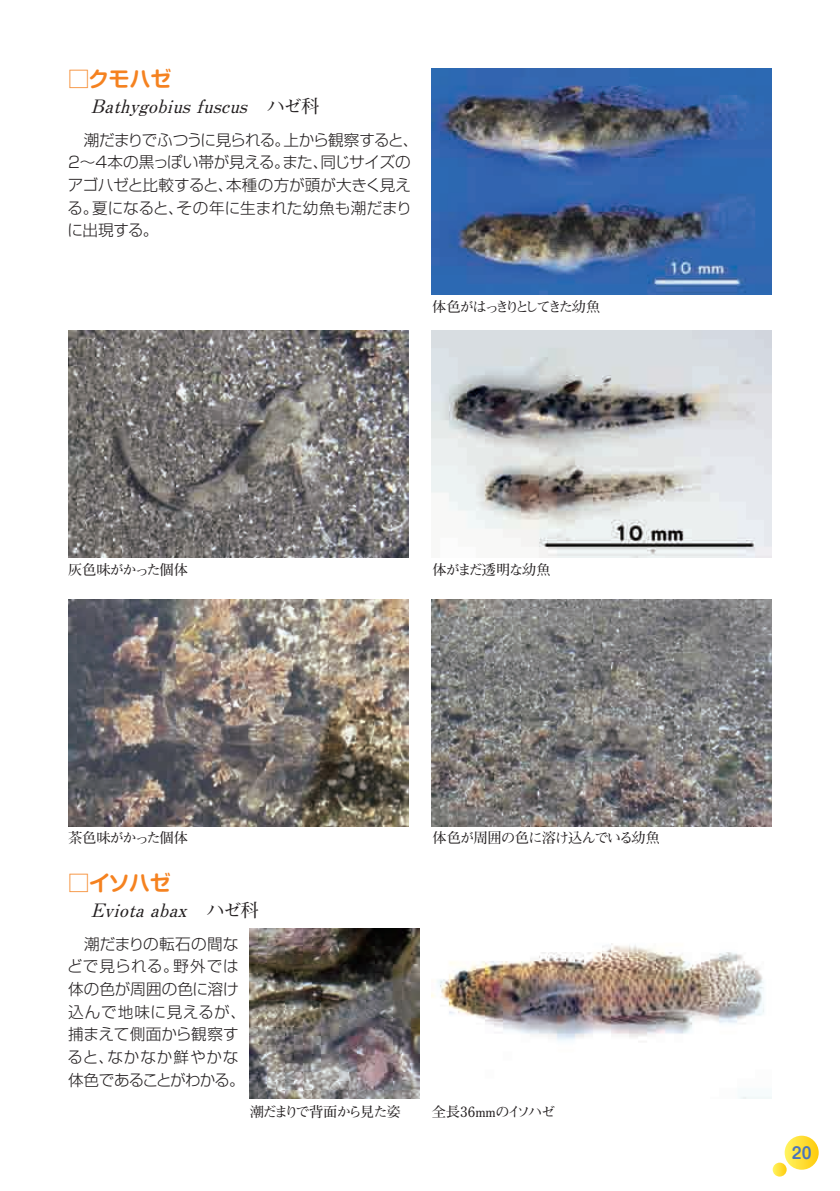
<style>
.page{position:relative;width:840px;height:1191px;background:#fff}
.page>*{position:absolute;margin:0;border:0;box-sizing:border-box;transform-origin:0 0}
.t1{font:700 21.2px "Shin M Go Pro De";letter-spacing:-.035em;color:#f58220}
.t2{font:italic 700 18.4px "Futo Min A101 Pr 5";color:#231f20}
.t3{font:300 15.6px/22.6px "Shin Go Pr 5";letter-spacing:-.01em;color:#231f20}
.t4{font:700 15.6px "Shin M Go Pro De";color:#4b75ba}
.t5{font:700 14.2px "Futo Min A101 Pr 5";letter-spacing:-.075em;color:#231f20}
.t6{font:700 14.2px "Futo Min A101 Pr 5";letter-spacing:-.055em;color:#231f20}
.t7{font:700 14.2px "Futo Min A101 Pr 5";letter-spacing:-.16em;color:#231f20}
.t8{font:700 14.2px "Futo Min A101 Pr 5";letter-spacing:-.02em;color:#231f20}
.s1{font-style:normal}
</style>
<div class="page">
<svg style="left:784px;top:1135px;width:34px;height:34px"></svg>
<svg style="left:772px;top:1162px;width:14px;height:14px"></svg>
<img style="left:431px;top:330px;width:340px;height:227px">
<img style="left:68px;top:330px;width:340px;height:227px">
<img style="left:431px;top:600px;width:340px;height:226px">
<img style="left:68px;top:600px;width:340px;height:226px">
<img style="left:431px;top:68px;width:340px;height:227px">
<img style="left:431px;top:943px;width:340px;height:155px">
<img style="left:249px;top:928px;width:170px;height:170px">
<h1 class="t1" style="left:68px;top:61px;width:105px">□クモハゼ</h1>
<p class="t2" style="left:91px;top:91px;width:230px">Bathygobiusfuscus<span class="s1">　ハゼ科</span></p>
<p class="t3" style="left:67px;top:127px;width:352px">　潮だまりでふつうに見られる。上から観察すると、<br>2〜4本の黒っぽい帯が見える。また、同じサイズのアゴハゼと比較すると、本種の方が頭が大きく見える。夏になると、その年に生まれた幼魚も潮だまりに出現する。</p>
<p class="t7" style="left:432px;top:295px;width:169px">体色がはっきりとしてきた幼魚</p>
<p class="t5" style="left:68px;top:559px;width:121px">灰色味がかった個体</p>
<p class="t5" style="left:432px;top:559px;width:120px">体がまだ透明な幼魚</p>
<p class="t5" style="left:68px;top:827px;width:121px">茶色味がかった個体</p>
<p class="t6" style="left:432px;top:827px;width:229px">体色が周囲の色に溶け込んでいる幼魚</p>
<h1 class="t1" style="left:68px;top:865px;width:104px">□イソハゼ</h1>
<p class="t2" style="left:91px;top:895px;width:170px">Eviotaabax<span class="s1">　ハゼ科</span></p>
<p class="t3" style="left:67px;top:930px;width:180px">　潮だまりの転石の間などで見られる。野外では体の色が周囲の色に溶け込んで地味に見えるが、捕まえて側面から観察すると、なかなか鮮やかな体色であることがわかる。</p>
<p class="t5" style="left:249px;top:1100px;width:152px">潮だまりで背面から見た姿</p>
<p class="t8" style="left:431px;top:1100px;width:125px">全長36mmのイソハゼ</p>
<p class="t4" style="left:791px;top:1140px;width:21px">20</p>
</div>
